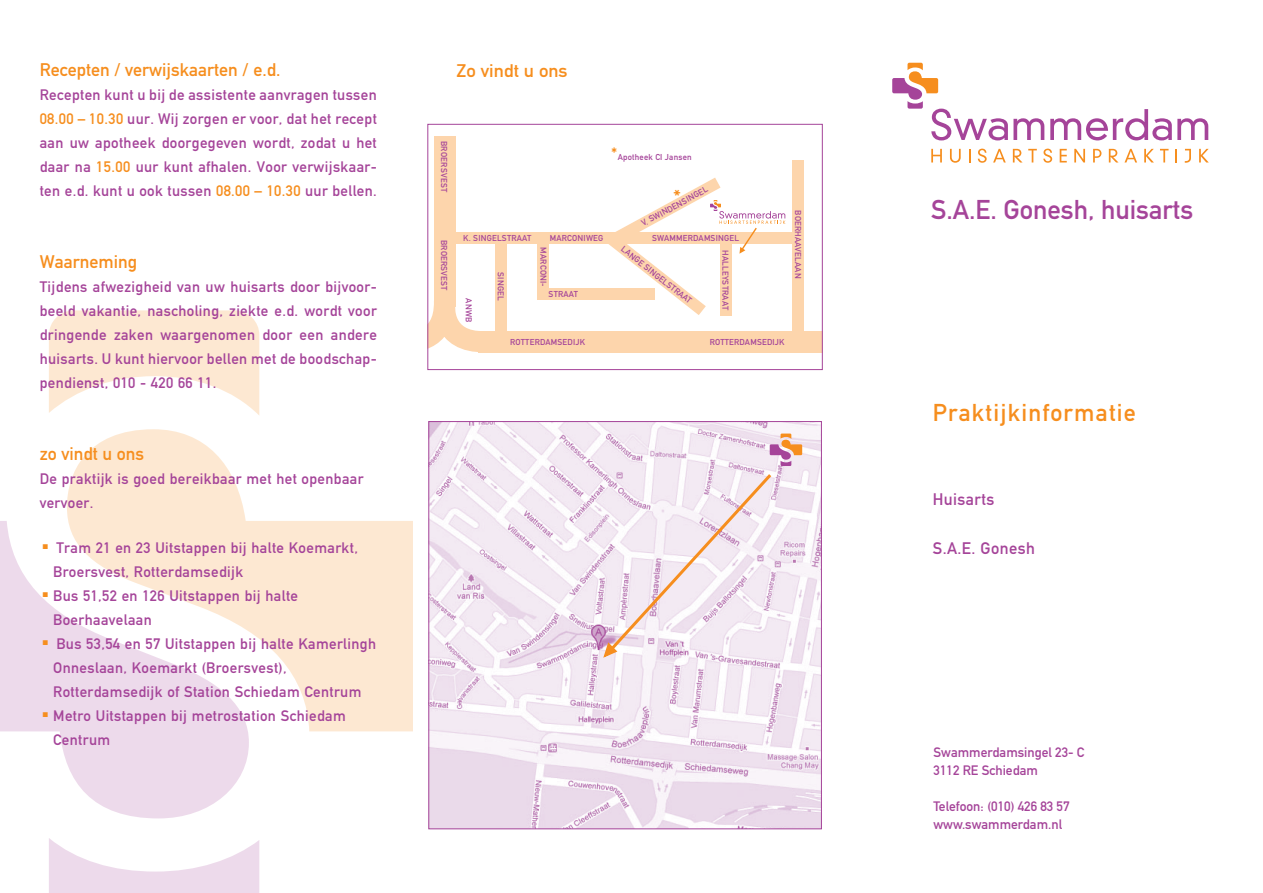
<style>
.page{position:relative;width:1263px;height:893px;background:#fff}
.page>*{position:absolute;margin:0;border:0;box-sizing:border-box;transform-origin:0 0}
.t1{font:46.5px "DIN Mittelschrift Alternate";color:#f68e1e}
.t2{font:26.85px "DIN Mittelschrift Alternate";color:#a54499}
.t3{font:24px "DIN Mittelschrift Alternate";letter-spacing:.05em;color:#f68e1e}
.t4{font:21.15px "DIN Mittelschrift Alternate";color:#f68e1e}
.t5{font:18px "DIN Mittelschrift Alternate";color:#f68e1e}
.t6{font:18px "DIN Mittelschrift Alternate";color:#f68e1e;scale:1.05 1}
.t7{font:16.5px "DIN Mittelschrift Alternate";letter-spacing:.025em;color:#a54499}
.t8{font:15px/24px "DIN Mittelschrift Alternate";letter-spacing:.025em;color:#a54499}
.t9{font:13.5px/18px "DIN Mittelschrift Alternate";color:#a54499}
.t10{font:8.55px "DIN Mittelschrift Alternate";letter-spacing:.025em;color:#a54499}
.s1{color:#f68e1e}
.s2{font-size:17.7px;color:#f68e1e}
</style>
<div class="page">
<svg style="left:67px;top:429px;width:345px;height:302px;fill:#fde8d2"></svg>
<svg style="left:49px;top:310px;width:210px;height:105px"></svg>
<svg style="left:49px;top:838px;width:210px;height:55px"></svg>
<svg style="left:0;top:521px;width:249px;height:297px"></svg>
<div style="left:478px;top:331px;width:344px;height:21px;background:#fdd5ac"></div>
<div style="left:452px;top:232px;width:346px;height:11px;background:#fdd5ac"></div>
<div style="left:495px;top:243px;width:12px;height:88px;background:#fdd5ac"></div>
<div style="left:434px;top:136px;width:21px;height:171px;background:#fdd5ac"></div>
<svg style="left:429px;top:279px;width:49px;height:73px"></svg>
<div style="left:793px;top:160px;width:11px;height:171px;background:#fdd5ac"></div>
<div style="left:537px;top:243px;width:12px;height:47px;background:#fdd5ac"></div>
<div style="left:537px;top:288px;width:118px;height:11px;background:#fdd5ac"></div>
<svg style="left:607px;top:178px;width:178px;height:137px"></svg>
<div style="left:427px;top:124px;width:396px;height:246px;border:1px solid #a54499"></div>
<img style="left:430px;top:423px;width:390px;height:404px">
<svg style="left:602px;top:434px;width:200px;height:225px"></svg>
<svg style="left:931px;top:149px;width:11px;height:13px"></svg>
<svg style="left:950px;top:149px;width:11px;height:14px"></svg>
<svg style="left:969px;top:149px;width:1px;height:13px"></svg>
<svg style="left:978px;top:149px;width:9px;height:14px"></svg>
<svg style="left:993px;top:149px;width:13px;height:13px"></svg>
<svg style="left:1013px;top:149px;width:9px;height:13px"></svg>
<svg style="left:1028px;top:149px;width:9px;height:13px"></svg>
<svg style="left:1043px;top:149px;width:9px;height:14px"></svg>
<svg style="left:1060px;top:149px;width:7px;height:13px"></svg>
<svg style="left:1074px;top:149px;width:11px;height:13px"></svg>
<svg style="left:1093px;top:149px;width:8px;height:13px"></svg>
<svg style="left:1109px;top:149px;width:9px;height:13px"></svg>
<svg style="left:1124px;top:149px;width:13px;height:13px"></svg>
<svg style="left:1144px;top:149px;width:10px;height:13px"></svg>
<svg style="left:1160px;top:149px;width:8px;height:13px"></svg>
<svg style="left:1175px;top:149px;width:2px;height:13px"></svg>
<svg style="left:1185px;top:149px;width:6px;height:14px"></svg>
<svg style="left:1199px;top:149px;width:10px;height:13px"></svg>
<svg style="left:1050px;top:109px;width:158px;height:31px"></svg>
<svg style="left:892px;top:63px;width:152px;height:77px"></svg>
<p class="t5" style="left:40px;top:59px;width:242px">Recepten / verwijskaarten / e.d.</p>
<p class="t8" style="left:40px;top:83px;width:339px;text-align:justify">Recepten kunt u bij de assistente aanvragen tussen <span class="s1">08.00 – 10.30</span> uur. Wij zorgen er voor, dat het recept aan uw apotheek doorgegeven wordt, zodat u het daar na <span class="s1">15.00</span> uur kunt afhalen. Voor verwijskaar&shy;ten e.d. kunt u ook tussen <span class="s1">08.00 – 10.30</span> uur bellen.</p>
<p class="t5" style="left:40px;top:251px;width:99px">Waarneming</p>
<p class="t8" style="left:40px;top:275px;width:339px;text-align:justify">Tijdens afwezigheid van uw huisarts door bijvoor&shy;beeld vakantie, nascholing, ziekte e.d. wordt voor dringende zaken waargenomen door een andere huisarts. U kunt hiervoor bellen met de boodschap&shy;pendienst, 010 - 420 66 11.</p>
<p class="t5" style="left:40px;top:443px;width:106px">zo vindt u ons</p>
<p class="t8" style="left:40px;top:467px;width:325px">De praktijk is goed bereikbaar met het openbaar vervoer.</p>
<h1 class="t1" style="left:40px;top:505px;width:13px">.</h1>
<p class="t8" style="left:53px;top:536px;width:306px">Tram 21 en 23 Uitstappen bij halte Koemarkt,<br>Broersvest, Rotterdamsedijk</p>
<h1 class="t1" style="left:40px;top:553px;width:13px">.</h1>
<p class="t8" style="left:53px;top:584px;width:246px">Bus 51,52 en 126 Uitstappen bij halte<br>Boerhaavelaan</p>
<h1 class="t1" style="left:40px;top:601px;width:13px">.</h1>
<p class="t8" style="left:53px;top:632px;width:324px">Bus 53,54 en 57 Uitstappen bij halte Kamerlingh<br>Onneslaan, Koemarkt (Broersvest),<br>Rotterdamsedijk of Station Schiedam Centrum</p>
<h1 class="t1" style="left:40px;top:673px;width:13px">.</h1>
<p class="t8" style="left:53px;top:704px;width:294px">Metro Uitstappen bij metrostation Schiedam<br>Centrum</p>
<p class="t6" style="left:456px;top:60px;width:107px">Zo vindt u ons</p>
<p class="t10" style="left:449px;top:141px;width:52px;rotate:90deg">BROERSVEST</p>
<p class="t10" style="left:449px;top:240px;width:52px;rotate:90deg">BROERSVEST</p>
<p class="t10" style="left:611px;top:152px;width:82px"><span class="s2">*</span>Apotheek CI Jansen</p>
<p class="t10" style="left:640px;top:219px;width:76px;rotate:-28deg">V. SWINDENSINGEL</p>
<p class="t10" style="left:625px;top:244px;width:88px;rotate:38deg">LANGE SINGELSTRAAT</p>
<h3 class="t4" style="left:685px;top:189px;width:9px;rotate:90deg">*</h3>
<p class="t10" style="left:463px;top:233px;width:70px">K. SINGELSTRAAT</p>
<p class="t10" style="left:550px;top:233px;width:55px">MARCONIWEG</p>
<p class="t10" style="left:652px;top:233px;width:88px">SWAMMERDAMSINGEL</p>
<p class="t10" style="left:548px;top:247px;width:41px;rotate:90deg">MARCONI-</p>
<p class="t10" style="left:730px;top:250px;width:61px;rotate:90deg">HALLEYSTRAAT</p>
<p class="t10" style="left:506px;top:272px;width:30px;rotate:90deg">SINGEL</p>
<p class="t10" style="left:549px;top:289px;width:31px">STRAAT</p>
<p class="t10" style="left:474px;top:298px;width:25px;rotate:90deg">ANWB</p>
<p class="t10" style="left:510px;top:337px;width:76px">ROTTERDAMSEDIJK</p>
<p class="t10" style="left:710px;top:337px;width:76px">ROTTERDAMSEDIJK</p>
<p class="t10" style="left:803px;top:210px;width:70px;rotate:90deg">BOERHAAVELAAN</p>
<h2 class="t2" style="left:931px;top:194px;width:264px">S.A.E. Gonesh, huisarts</h2>
<h3 class="t3" style="left:933px;top:398px;width:205px">Praktijkinformatie</h3>
<p class="t7" style="left:933px;top:489px;width:63px">Huisarts</p>
<p class="t7" style="left:933px;top:539px;width:104px">S.A.E. Gonesh</p>
<p class="t9" style="left:933px;top:743px;width:152px">Swammerdamsingel 23- C<br>3112 RE Schiedam</p>
<p class="t9" style="left:933px;top:797px;width:138px">Telefoon: (010) 426 83 57 www.swammerdam.nl</p>
</div>
